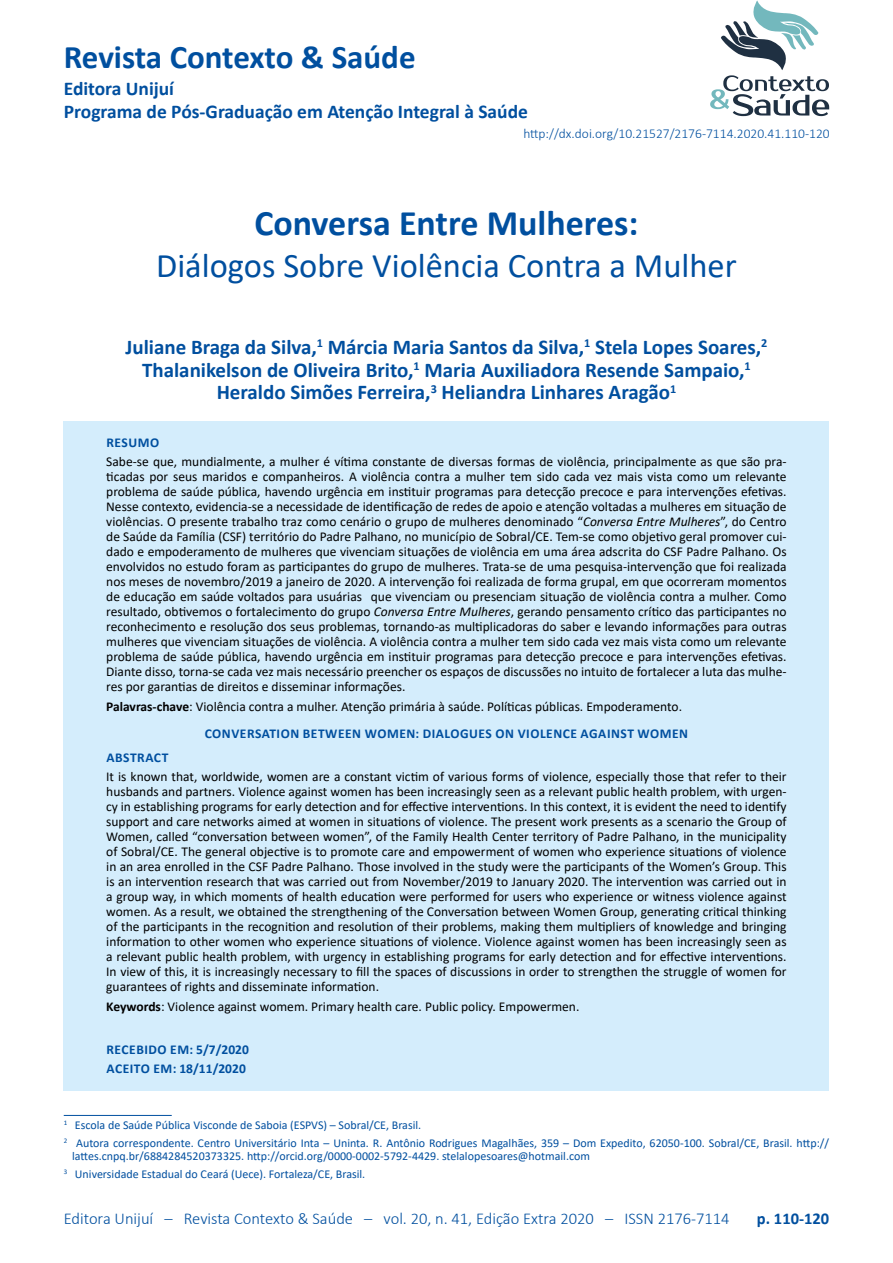
<style>
.page{position:relative;width:893px;height:1263px;background:#fff}
.page>*{position:absolute;margin:0;border:0;box-sizing:border-box;transform-origin:0 0}
.t1{font:700 36px "Calibri";color:#004f9f}
.t2{font:34.5px "Calibri";color:#004f9f}
.t3{font:700 33px "Calibri";color:#004f9f}
.t4{font:700 21px/22.5px "Calibri";color:#004f9f;text-align:center}
.t5{font:700 19.5px/23.5px "Calibri";color:#004f9f}
.t6{font:300 16.5px "Calibri";color:#004f9f}
.t7{font:700 16.5px "Calibri";color:#004f9f}
.t8{font:13.5px/15px "Calibri";color:#000;text-align:justify}
.t9{font:300 13.5px "Calibri";color:#004f9f}
.t10{font:700 13.5px/19.2px "Calibri";letter-spacing:.04em;color:#004f9f}
.t11{font:12px/17.7px "Calibri";color:#004f9f}
.s1{font-style:italic}
.s2{font-weight:700}
.s3{font-weight:700;color:#004f9f}
</style>
<div class="page">
<svg style="left:710px;top:0;width:119px;height:116px"></svg>
<div style="left:64px;top:421px;width:765px;height:670px;background:#d4edfc"></div>
<hr style="left:64px;top:1115px;width:108px;height:1px;background:#004f9f">
<h3 class="t3" style="left:64px;top:34px;width:353px">Revista Contexto &amp; Saúde</h3>
<h3 class="t5" style="left:64px;top:76px;width:466px">Editora Unijuí<br>Programa de Pós-Graduação em Atenção Integral à Saúde</h3>
<p class="t9" style="left:523px;top:125px;width:308px">http://dx.doi.org/10.21527/2176-7114.2020.41.110-120</p>
<h1 class="t1" style="left:254px;top:197px;width:386px">Conversa Entre Mulheres:</h1>
<h2 class="t2" style="left:156px;top:241px;width:582px">Diálogos Sobre Violência Contra a Mulher</h2>
<h3 class="t4" style="left:125px;top:336px;width:643px">Juliane Braga da Silva,<sup>1</sup> Márcia Maria Santos da Silva,<sup>1</sup> Stela Lopes Soares,<sup>2<br></sup>Thalanikelson de Oliveira Brito,<sup>1</sup> Maria Auxiliadora Resende Sampaio,<sup>1<br></sup>Heraldo Simões Ferreira,<sup>3</sup> Heliandra Linhares Aragão<sup>1</sup></h3>
<p class="t10" style="left:107px;top:432px;width:54px">RESUMO</p>
<p class="t8" style="left:106px;top:454px;width:682px">Sabe-se que, mundialmente, a mulher é vítima constante de diversas formas de violência, principalmente as que são pra&shy;ticadas por seus maridos e companheiros. A violência contra a mulher tem sido cada vez mais vista como um relevante problema de saúde pública, havendo urgência em instituir programas para detecção precoce e para intervenções efetivas.<br>Nesse contexto, evidencia-se a necessidade de identificação de redes de apoio e atenção voltadas a mulheres em situação de violências. O presente trabalho traz como cenário o grupo de mulheres denominado “<span class="s1">Conversa Entre Mulheres</span>”, do Centro de Saúde da Família (CSF) território do Padre Palhano, no município de Sobral/CE. Tem-se como objetivo geral promover cui&shy;dado e empoderamento de mulheres que vivenciam situações de violência em uma área adscrita do CSF Padre Palhano. Os envolvidos no estudo foram as participantes do grupo de mulheres. Trata-se de uma pesquisa-intervenção que foi realizada nos meses de novembro/2019 a janeiro de 2020. A intervenção foi realizada de forma grupal, em que ocorreram momentos de educação em saúde voltados para usuárias que vivenciam ou presenciam situação de violência contra a mulher. Como resultado, obtivemos o fortalecimento do grupo <span class="s1">Conversa Entre Mulheres</span>, gerando pensamento crítico das participantes no reconhecimento e resolução dos seus problemas, tornando-as multiplicadoras do saber e levando informações para outras mulheres que vivenciam situações de violência. A violência contra a mulher tem sido cada vez mais vista como um relevante problema de saúde pública, havendo urgência em instituir programas para detecção precoce e para intervenções efetivas.<br>Diante disso, torna-se cada vez mais necessário preencher os espaços de discussões no intuito de fortalecer a luta das mulhe&shy;res por garantias de direitos e disseminar informações.</p>
<p class="t8" style="left:205px;top:692px;width:485px;line-height:27.8px;text-indent:-98px"><span class="s2">Palavras-chave</span>: Violência contra a mulher. Atenção primária à saúde. Políticas públicas. Empoderamento.<br><span class="s3">CONVERSATION BETWEEN WOMEN: DIALOGUES ON VIOLENCE AGAINST WOMEN</span></p>
<p class="t10" style="left:107px;top:747px;width:63px">ABSTRACT</p>
<p class="t8" style="left:106px;top:769px;width:682px">It is known that, worldwide, women are a constant victim of various forms of violence, especially those that refer to their husbands and partners. Violence against women has been increasingly seen as a relevant public health problem, with urgen&shy;cy in establishing programs for early detection and for effective interventions. In this context, it is evident the need to identify support and care networks aimed at women in situations of violence. The present work presents as a scenario the Group of Women, called “conversation between women”, of the Family Health Center territory of Padre Palhano, in the municipality of Sobral/CE. The general objective is to promote care and empowerment of women who experience situations of violence in an area enrolled in the CSF Padre Palhano. Those involved in the study were the participants of the Women’s Group. This is an intervention research that was carried out from November/2019 to January 2020. The intervention was carried out in a group way, in which moments of health education were performed for users who experience or witness violence against women. As a result, we obtained the strengthening of the Conversation between Women Group, generating critical thinking of the participants in the recognition and resolution of their problems, making them multipliers of knowledge and bringing information to other women who experience situations of violence. Violence against women has been increasingly seen as a relevant public health problem, with urgency in establishing programs for early detection and for effective interventions.<br>In view of this, it is increasingly necessary to fill the spaces of discussions in order to strengthen the struggle of women for guarantees of rights and disseminate information.</p>
<p class="t8" style="left:106px;top:998px;width:475px"><span class="s2">Keywords</span>: Violence against womem. Primary health care. Public policy. Empowermen.</p>
<p class="t10" style="left:106px;top:1039px;width:144px">RECEBIDO EM: 5/7/2020<br>ACEITO EM: 18/11/2020</p>
<p class="t11" style="left:64px;top:1116px;width:767px"><sup>1</sup> Escola de Saúde Pública Visconde de Saboia (ESPVS) – Sobral/CE, Brasil.<br><sup>2</sup> Autora correspondente. Centro Universitário Inta – Uninta. R. Antônio Rodrigues Magalhães, 359 – Dom Expedito, 62050-100. Sobral/CE, Brasil. http://</p>
<p class="t11" style="left:64px;top:1147px;width:528px;text-indent:9px">lattes.cnpq.br/6884284520373325. http://orcid.org/0000-0002-5792-4429. stelalopesoares@hotmail.com<br><sup>3</sup> Universidade Estadual do Ceará (Uece). Fortaleza/CE, Brasil.</p>
<p class="t6" style="left:64px;top:1208px;width:667px">Editora Unijuí – Revista Contexto &amp; Saúde – vol. 20, n. 41, Edição Extra 2020 – ISSN 2176-7114</p>
<p class="t7" style="left:757px;top:1207px;width:74px">p. 110-120</p>
</div>
